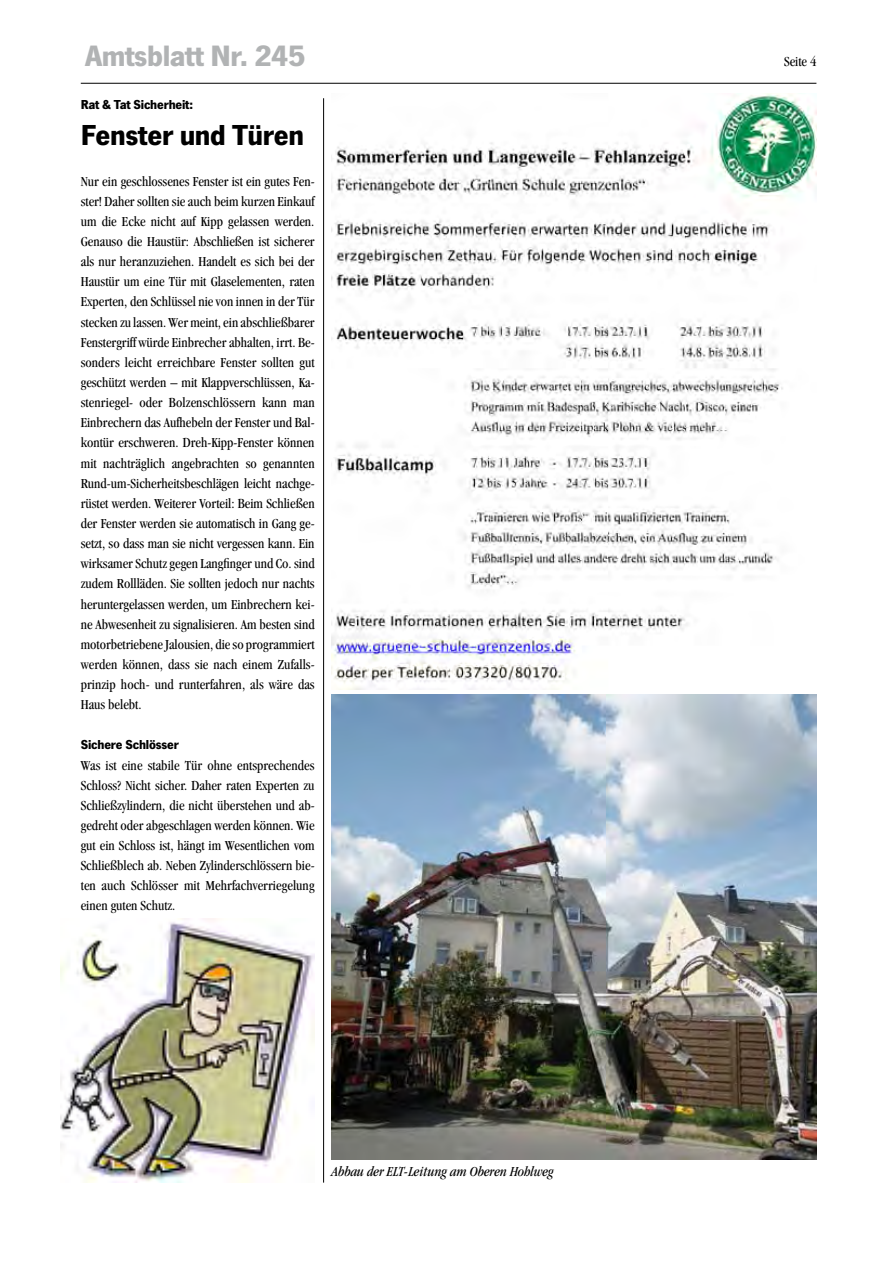
<style>
.page{position:relative;width:893px;height:1263px;background:#fff}
.page>*{position:absolute;margin:0;border:0;box-sizing:border-box;transform-origin:0 0}
.t1{font:700 30.6px "News Got T";letter-spacing:-.015em;color:#b1b3b4}
.t2{font:700 30px "News Got T";letter-spacing:-.015em;color:#000}
.t3{font:condensed 14.25px/20.1px "Garamond";letter-spacing:.005em;color:#000;text-align:justify}
.t4{font:italic condensed 14.25px "Garamond";color:#000}
.t5{font:700 13.5px "News Got T";letter-spacing:-.015em;color:#000}
</style>
<div class="page">
<hr style="left:81px;top:83px;width:735px;height:1px;background:#000">
<hr style="left:323px;top:98px;width:1px;height:1084px;background:#000">
<img style="left:61px;top:918px;width:253px;height:264px">
<img style="left:332px;top:94px;width:484px;height:595px">
<img style="left:332px;top:695px;width:484px;height:464px">
<h1 class="t1" style="left:85px;top:37px;width:222px">Amtsblatt Nr. 245</h1>
<p class="t3" style="left:784px;top:51px;width:34px">Seite 4</p>
<p class="t5" style="left:81px;top:96px;width:114px">Rat &amp; Tat Sicherheit:</p>
<h2 class="t2" style="left:81px;top:118px;width:225px">Fenster und Türen</h2>
<p class="t3" style="left:81px;top:171px;width:235px">Nur ein geschlossenes Fenster ist ein gutes Fen&shy;ster! Daher sollten sie auch beim kurzen Einkauf um die Ecke nicht auf Kipp gelassen werden.<br>Genauso die Haustür: Abschließen ist sicherer als nur heranzuziehen. Handelt es sich bei der Haustür um eine Tür mit Glaselementen, raten Experten, den Schlüssel nie von innen in der Tür stecken zu lassen. Wer meint, ein abschließbarer Fenstergriff würde Einbrecher abhalten, irrt. Be&shy;sonders leicht erreichbare Fenster sollten gut geschützt werden – mit Klappverschlüssen, Ka&shy;stenriegel- oder Bolzenschlössern kann man Einbrechern das Aufhebeln der Fenster und Bal&shy;kontür erschweren. Dreh-Kipp-Fenster können mit nachträglich angebrachten so genannten Rund-um-Sicherheitsbeschlägen leicht nachge&shy;rüstet werden. Weiterer Vorteil: Beim Schließen der Fenster werden sie automatisch in Gang ge&shy;setzt, so dass man sie nicht vergessen kann. Ein wirksamer Schutz gegen Langfinger und Co. sind zudem Rollläden. Sie sollten jedoch nur nachts heruntergelassen werden, um Einbrechern kei&shy;ne Abwesenheit zu signalisieren. Am besten sind motorbetriebene Jalousien, die so programmiert werden können, dass sie nach einem Zufalls&shy;prinzip hoch- und runterfahren, als wäre das Haus belebt.</p>
<p class="t5" style="left:81px;top:737px;width:100px">Sichere Schlösser</p>
<p class="t3" style="left:81px;top:755px;width:235px">Was ist eine stabile Tür ohne entsprechendes Schloss? Nicht sicher. Daher raten Experten zu Schließzylindern, die nicht überstehen und ab&shy;gedreht oder abgeschlagen werden können. Wie gut ein Schloss ist, hängt im Wesentlichen vom Schließblech ab. Neben Zylinderschlössern bie&shy;ten auch Schlösser mit Mehrfachverriegelung einen guten Schutz.</p>
<p class="t4" style="left:332px;top:1163px;width:223px">Abbau der ELT-Leitung am Oberen Hohlweg</p>
</div>
